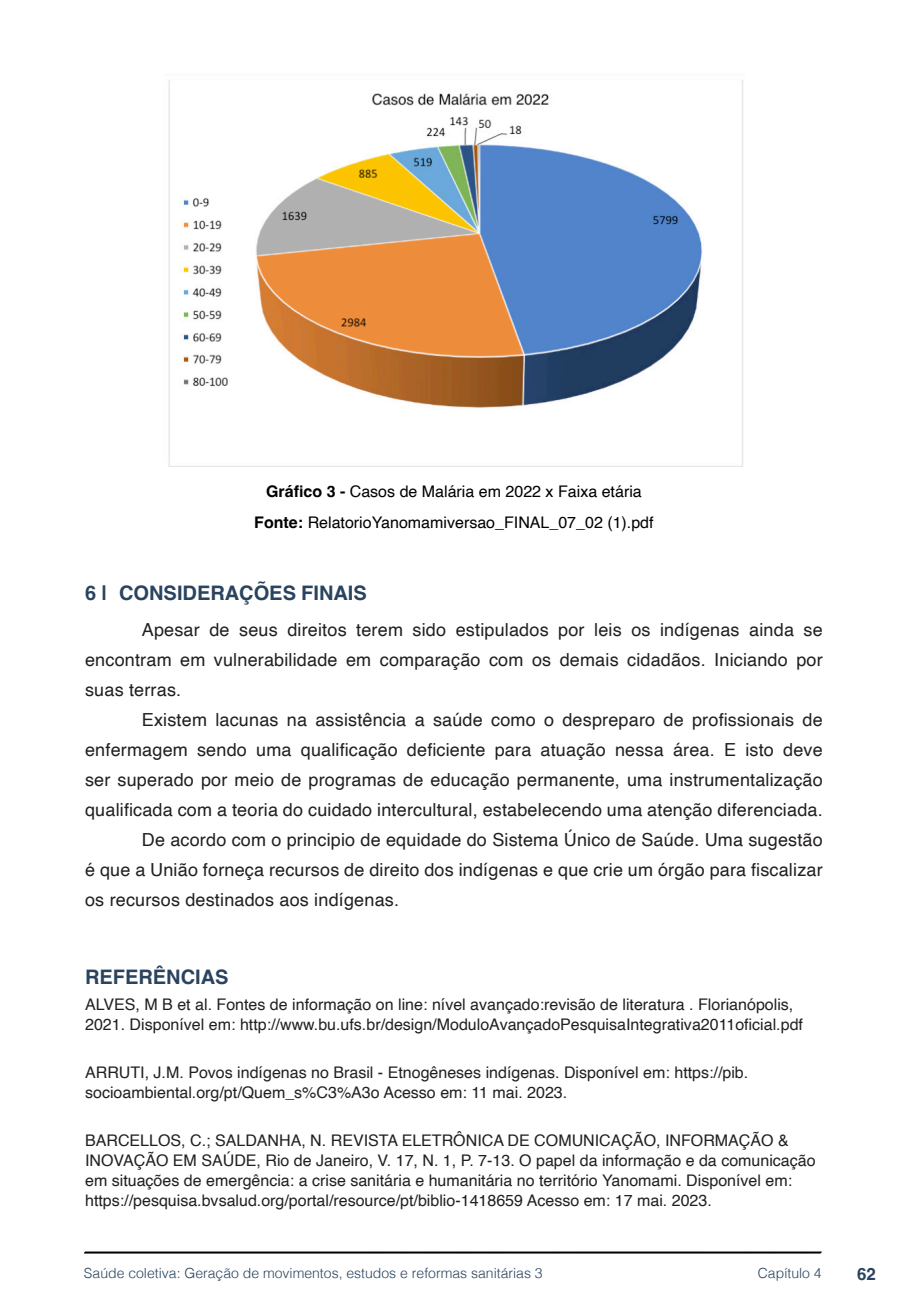
<style>
.page{position:relative;width:908px;height:1304px;background:#fff}
.page>*{position:absolute;margin:0;border:0;box-sizing:border-box;transform-origin:0 0}
.TITULOS{font:700 20px "Helvetica";color:#2a435e}
.txt{font:18px/30px "Helvetica";letter-spacing:.01em;color:#231f20;text-align:justify}
.t1{font:700 16.8px "Helvetica";color:#2a435e}
.referencias_finais{font:16px/20px "Helvetica";color:#231f20}
.imagens_graf_tab{font:16px "Helvetica";color:#000}
.t2{font:300 14px "Helvetica";color:#2a435e}
.s1{font-weight:700}
</style>
<div class="page">
<svg style="left:84px;top:1251px;width:737px;height:3px;background:#515151"></svg>
<img style="left:168px;top:80px;width:575px;height:387px">
<p class="imagens_graf_tab" style="left:266px;top:479px;width:377px"><span class="s1">Gráfico 3 -</span> Casos de Malária em 2022 x Faixa etária</p>
<p class="imagens_graf_tab" style="left:254px;top:510px;width:400px"><span class="s1">Fonte:</span> RelatorioYanomamiversao_FINAL_07_02 (1).pdf</p>
<p class="TITULOS" style="left:85px;top:581px;width:283px">6 | CONSIDERAÇÕES FINAIS</p>
<p class="txt" style="left:85px;top:615px;width:738px;text-indent:57px">Apesar de seus direitos terem sido estipulados por leis os indígenas ainda se encontram em vulnerabilidade em comparação com os demais cidadãos. Iniciando por suas terras.</p>
<p class="txt" style="left:85px;top:705px;width:738px;text-indent:57px">Existem lacunas na assistência a saúde como o despreparo de profissionais de enfermagem sendo uma qualificação deficiente para atuação nessa área. E isto deve ser superado por meio de programas de educação permanente, uma instrumentalização qualificada com a teoria do cuidado intercultural, estabelecendo uma atenção diferenciada.</p>
<p class="txt" style="left:85px;top:825px;width:738px;text-indent:57px">De acordo com o principio de equidade do Sistema Único de Saúde. Uma sugestão é que a União forneça recursos de direito dos indígenas e que crie um órgão para fiscalizar os recursos destinados aos indígenas.</p>
<p class="TITULOS" style="left:85px;top:965px;width:145px">REFERÊNCIAS</p>
<p class="referencias_finais" style="left:85px;top:995px;width:719px">ALVES, M B et al. Fontes de informação on line: nível avançado:revisão de literatura . Florianópolis,<br>2021. Disponível em: http://www.bu.ufs.br/design/ModuloAvançadoPesquisaIntegrativa2011oficial.pdf</p>
<p class="referencias_finais" style="left:85px;top:1063px;width:664px">ARRUTI, J.M. Povos indígenas no Brasil - Etnogêneses indígenas. Disponível em: https://pib. socioambiental.org/pt/Quem_s%C3%A3o Acesso em: 11 mai. 2023.</p>
<p class="referencias_finais" style="left:85px;top:1131px;width:731px">BARCELLOS, C.; SALDANHA, N. REVISTA ELETRÔNICA DE COMUNICAÇÃO, INFORMAÇÃO &amp; INOVAÇÃO EM SAÚDE, Rio de Janeiro, V. 17, N. 1, P. 7-13. O papel da informação e da comunicação em situações de emergência: a crise sanitária e humanitária no território Yanomami. Disponível em: https://pesquisa.bvsalud.org/portal/resource/pt/biblio-1418659 Acesso em: 17 mai. 2023.</p>
<p class="t2" style="left:84px;top:1261px;width:460px">Saúde coletiva: Geração de movimentos, estudos e reformas sanitárias 3</p>
<p class="t2" style="left:757px;top:1261px;width:65px">Capítulo 4</p>
<p class="t1" style="left:856px;top:1264px;width:20px">62</p>
</div>
